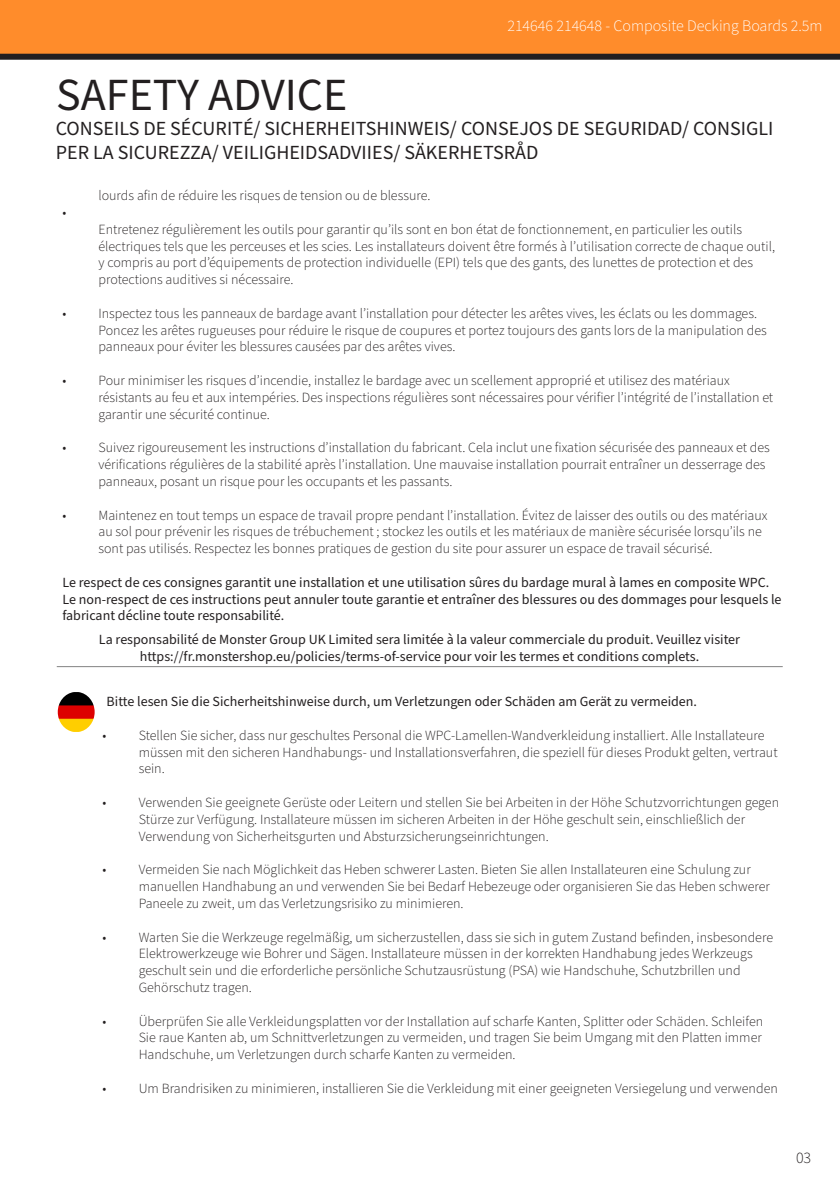
<style>
.page{position:relative;width:840px;height:1191px;background:#fff}
.page>*{position:absolute;margin:0;border:0;box-sizing:border-box;transform-origin:0 0}
.t1{font:46px "Source Sans Pro";color:#231f20}
.t2{font:20px/24px "Source Sans Pro";color:#231f20}
.t3{font:300 16px "Source Sans Pro";color:#fff}
.t4{font:300 16px "Source Sans Pro";color:#231f20}
.t5{font:300 14px/16.8px "Source Sans Pro";color:#231f20}
.t6{font:14px/16.8px "Source Sans Pro";color:#231f20}
</style>
<div class="page">
<div style="left:0;top:0;width:839px;height:57px;background:#ff8c2b"></div>
<div style="left:0;top:54px;width:839px;height:6px;background:#231f20"></div>
<hr style="left:57px;top:666px;width:725px;height:1px;background:#000">
<img style="left:58px;top:692px;width:37px;height:40px">
<p class="t3" style="left:507px;top:15px;width:316px">214646 214648 - Composite Decking Boards 2.5m</p>
<p class="t1" style="left:56px;top:64px;width:292px">SAFETY ADVICE</p>
<p class="t2" style="left:56px;top:117px;width:718px">CONSEILS DE SÉCURITÉ/ SICHERHEITSHINWEIS/ CONSEJOS DE SEGURIDAD/ CONSIGLI<br>PER LA SICUREZZA/ VEILIGHEIDSADVIIES/ SÄKERHETSRÅD</p>
<p class="t5" style="left:62px;top:204px;width:5px">•</p>
<p class="t5" style="left:98px;top:188px;width:333px">lourds afin de réduire les risques de tension ou de blessure.</p>
<p class="t5" style="left:98px;top:221px;width:677px">Entretenez régulièrement les outils pour garantir qu’ils sont en bon état de fonctionnement, en particulier les outils électriques tels que les perceuses et les scies. Les installateurs doivent être formés à l’utilisation correcte de chaque outil, y compris au port d’équipements de protection individuelle (EPI) tels que des gants, des lunettes de protection et des protections auditives si nécessaire.</p>
<p class="t5" style="left:98px;top:305px;width:669px;text-indent:-36px">• Inspectez tous les panneaux de bardage avant l’installation pour détecter les arêtes vives, les éclats ou les dommages.<br>Poncez les arêtes rugueuses pour réduire le risque de coupures et portez toujours des gants lors de la manipulation des panneaux pour éviter les blessures causées par des arêtes vives.</p>
<p class="t5" style="left:98px;top:372px;width:676px;text-indent:-36px">• Pour minimiser les risques d’incendie, installez le bardage avec un scellement approprié et utilisez des matériaux résistants au feu et aux intempéries. Des inspections régulières sont nécessaires pour vérifier l’intégrité de l’installation et garantir une sécurité continue.</p>
<p class="t5" style="left:98px;top:440px;width:672px;text-indent:-36px">• Suivez rigoureusement les instructions d’installation du fabricant. Cela inclut une fixation sécurisée des panneaux et des vérifications régulières de la stabilité après l’installation. Une mauvaise installation pourrait entraîner un desserrage des panneaux, posant un risque pour les occupants et les passants.</p>
<p class="t5" style="left:98px;top:507px;width:670px;text-indent:-36px">• Maintenez en tout temps un espace de travail propre pendant l’installation. Évitez de laisser des outils ou des matériaux au sol pour prévenir les risques de trébuchement ; stockez les outils et les matériaux de manière sécurisée lorsqu’ils ne sont pas utilisés. Respectez les bonnes pratiques de gestion du site pour assurer un espace de travail sécurisé.</p>
<p class="t6" style="left:62px;top:574px;width:720px">Le respect de ces consignes garantit une installation et une utilisation sûres du bardage mural à lames en composite WPC.<br>Le non-respect de ces instructions peut annuler toute garantie et entraîner des blessures ou des dommages pour lesquels le fabricant décline toute responsabilité.</p>
<p class="t6" style="left:99px;top:631px;width:642px">La responsabilité de Monster Group UK Limited sera limitée à la valeur commerciale du produit. Veuillez visiter</p>
<p class="t6" style="left:140px;top:648px;width:560px">https://fr.monstershop.eu/policies/terms-of-service pour voir les termes et conditions complets.</p>
<p class="t6" style="left:107px;top:693px;width:591px">Bitte lesen Sie die Sicherheitshinweise durch, um Verletzungen oder Schäden am Gerät zu vermeiden.</p>
<p class="t5" style="left:139px;top:727px;width:640px;text-indent:-36px">• Stellen Sie sicher, dass nur geschultes Personal die WPC-Lamellen-Wandverkleidung installiert. Alle Installateure müssen mit den sicheren Handhabungs- und Installationsverfahren, die speziell für dieses Produkt gelten, vertraut sein.</p>
<p class="t5" style="left:139px;top:794px;width:641px;text-indent:-36px">• Verwenden Sie geeignete Gerüste oder Leitern und stellen Sie bei Arbeiten in der Höhe Schutzvorrichtungen gegen<br>Stürze zur Verfügung. Installateure müssen im sicheren Arbeiten in der Höhe geschult sein, einschließlich der<br>Verwendung von Sicherheitsgurten und Absturzsicherungseinrichtungen.</p>
<p class="t5" style="left:139px;top:861px;width:632px;text-indent:-36px">• Vermeiden Sie nach Möglichkeit das Heben schwerer Lasten. Bieten Sie allen Installateuren eine Schulung zur manuellen Handhabung an und verwenden Sie bei Bedarf Hebezeuge oder organisieren Sie das Heben schwerer<br>Paneele zu zweit, um das Verletzungsrisiko zu minimieren.</p>
<p class="t5" style="left:139px;top:929px;width:635px;text-indent:-36px">• Warten Sie die Werkzeuge regelmäßig, um sicherzustellen, dass sie sich in gutem Zustand befinden, insbesondere Elektrowerkzeuge wie Bohrer und Sägen. Installateure müssen in der korrekten Handhabung jedes Werkzeugs geschult sein und die erforderliche persönliche Schutzausrüstung (PSA) wie Handschuhe, Schutzbrillen und Gehörschutz tragen.</p>
<p class="t5" style="left:139px;top:1013px;width:625px;text-align:justify;text-indent:-36px">• Überprüfen Sie alle Verkleidungsplatten vor der Installation auf scharfe Kanten, Splitter oder Schäden. Schleifen Sie raue Kanten ab, um Schnittverletzungen zu vermeiden, und tragen Sie beim Umgang mit den Platten immer Handschuhe, um Verletzungen durch scharfe Kanten zu vermeiden.</p>
<p class="t5" style="left:103px;top:1080px;width:676px">• Um Brandrisiken zu minimieren, installieren Sie die Verkleidung mit einer geeigneten Versiegelung und verwenden</p>
<p class="t4" style="left:795px;top:1146px;width:17px">03</p>
</div>
